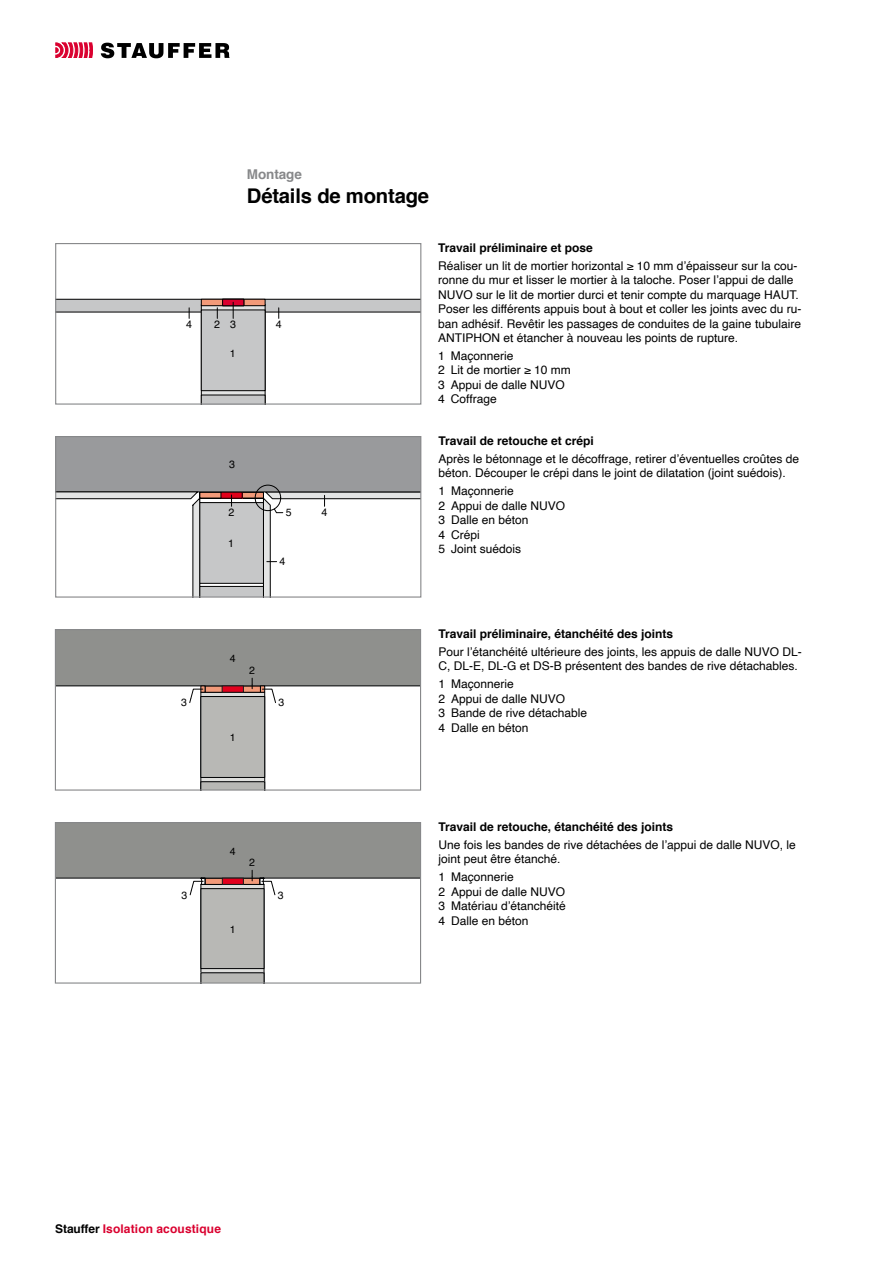
<style>
.page{position:relative;width:893px;height:1263px;background:#fff}
.page>*{position:absolute;margin:0;border:0;box-sizing:border-box;transform-origin:0 0}
.Titel_1{font:700 20.25px "Helvetica";letter-spacing:-.01em;color:#000}
.Dokumententitel{font:700 13.5px "Helvetica";letter-spacing:-.005em;color:#87888a}
.Legende{font:12px/14.4px "Helvetica";color:#000}
.Legende_Titel{font:700 12px "Helvetica";color:#000}
.t1{font:700 12px "Helvetica";letter-spacing:.01em;color:#da002f}
.t2{font:10.65px "Helvetica";color:#000}
.Titel_2_Rot{font:10.5px "Helvetica";color:#000}
.s1{color:#000}
</style>
<div class="page">
<svg style="left:57px;top:299px;width:362px;height:104px"></svg>
<div style="left:55px;top:243px;width:366px;height:162px;border:1px solid #87888a"></div>
<svg style="left:57px;top:438px;width:362px;height:158px"></svg>
<div style="left:55px;top:436px;width:366px;height:162px;border:1px solid #87888a"></div>
<svg style="left:55px;top:629px;width:366px;height:161px"></svg>
<svg style="left:55px;top:822px;width:366px;height:161px"></svg>
<svg style="left:55px;top:43px;width:38px;height:15px"></svg>
<svg style="left:101px;top:43px;width:129px;height:15px"></svg>
<p class="Dokumententitel" style="left:247px;top:163px;width:57px">Montage</p>
<p class="Titel_1" style="left:247px;top:180px;width:184px">Détails de montage</p>
<p class="t2" style="left:186px;top:316px;width:7px">4</p>
<p class="t2" style="left:276px;top:316px;width:7px">4</p>
<p class="t2" style="left:214px;top:316px;width:23px">2 3</p>
<p class="Titel_2_Rot" style="left:230px;top:345px;width:7px">1</p>
<p class="t2" style="left:229px;top:456px;width:7px">3</p>
<p class="t2" style="left:229px;top:504px;width:7px">2</p>
<p class="t2" style="left:322px;top:504px;width:7px">4</p>
<p class="Titel_2_Rot" style="left:286px;top:505px;width:7px">5</p>
<p class="t2" style="left:228px;top:535px;width:7px">1</p>
<p class="t2" style="left:280px;top:553px;width:7px">4</p>
<p class="Legende_Titel" style="left:438px;top:238px;width:156px">Travail préliminaire et pose</p>
<p class="Legende" style="left:438px;top:259px;width:365px">Réaliser un lit de mortier horizontal ≥ 10 mm d’épaisseur sur la cou&shy;ronne du mur et lisser le mortier à la taloche. Poser l’appui de dalle NUVO sur le lit de mortier durci et tenir compte du marquage HAUT.<br>Poser les différents appuis bout à bout et coller les joints avec du ru&shy;ban adhésif. Revêtir les passages de conduites de la gaine tubulaire ANTIPHON et étancher à nouveau les points de rupture.</p>
<p class="Legende" style="left:438px;top:349px;width:77px">1 Maçonnerie</p>
<p class="Legende" style="left:438px;top:363px;width:134px">2 Lit de mortier ≥ 10 mm</p>
<p class="Legende" style="left:438px;top:378px;width:128px">3 Appui de dalle NUVO</p>
<p class="Legende" style="left:438px;top:392px;width:60px">4 Coffrage</p>
<p class="Legende_Titel" style="left:438px;top:431px;width:157px">Travail de retouche et crépi</p>
<p class="Legende" style="left:438px;top:452px;width:362px">Après le bétonnage et le décoffrage, retirer d’éventuelles croûtes de béton. Découper le crépi dans le joint de dilatation (joint suédois).</p>
<p class="Legende" style="left:438px;top:484px;width:77px">1 Maçonnerie</p>
<p class="Legende" style="left:438px;top:499px;width:128px">2 Appui de dalle NUVO</p>
<p class="Legende" style="left:438px;top:513px;width:92px">3 Dalle en béton</p>
<p class="Legende" style="left:438px;top:528px;width:43px">4 Crépi</p>
<p class="Legende" style="left:438px;top:542px;width:84px">5 Joint suédois</p>
<p class="Titel_2_Rot" style="left:181px;top:695px;width:7px">3</p>
<p class="Titel_2_Rot" style="left:230px;top:650px;width:7px">4</p>
<p class="Titel_2_Rot" style="left:249px;top:662px;width:7px">2</p>
<p class="Titel_2_Rot" style="left:230px;top:729px;width:7px">1</p>
<p class="Titel_2_Rot" style="left:278px;top:695px;width:7px">3</p>
<p class="Legende_Titel" style="left:438px;top:624px;width:236px">Travail préliminaire, étanchéité des joints</p>
<p class="Legende" style="left:438px;top:645px;width:365px">Pour l’étanchéité ultérieure des joints, les appuis de dalle NUVO DL-<br>C, DL-E, DL-G et DS-B présentent des bandes de rive détachables.</p>
<p class="Legende" style="left:438px;top:677px;width:77px">1 Maçonnerie</p>
<p class="Legende" style="left:438px;top:692px;width:128px">2 Appui de dalle NUVO</p>
<p class="Legende" style="left:438px;top:706px;width:150px">3 Bande de rive détachable</p>
<p class="Legende" style="left:438px;top:720px;width:92px">4 Dalle en béton</p>
<p class="Titel_2_Rot" style="left:181px;top:887px;width:7px">3</p>
<p class="Titel_2_Rot" style="left:230px;top:843px;width:7px">4</p>
<p class="Titel_2_Rot" style="left:249px;top:854px;width:7px">2</p>
<p class="Titel_2_Rot" style="left:230px;top:921px;width:7px">1</p>
<p class="Titel_2_Rot" style="left:278px;top:887px;width:7px">3</p>
<p class="Legende_Titel" style="left:438px;top:817px;width:236px">Travail de retouche, étanchéité des joints</p>
<p class="Legende" style="left:438px;top:838px;width:359px">Une fois les bandes de rive détachées de l’appui de dalle NUVO, le joint peut être étanché.</p>
<p class="Legende" style="left:438px;top:870px;width:77px">1 Maçonnerie</p>
<p class="Legende" style="left:438px;top:885px;width:128px">2 Appui de dalle NUVO</p>
<p class="Legende" style="left:438px;top:899px;width:129px">3 Matériau d’étanchéité</p>
<p class="Legende" style="left:438px;top:913px;width:92px">4 Dalle en béton</p>
<p class="t1" style="left:55px;top:1219px;width:167px"><span class="s1">Stauffer</span> Isolation acoustique</p>
</div>
